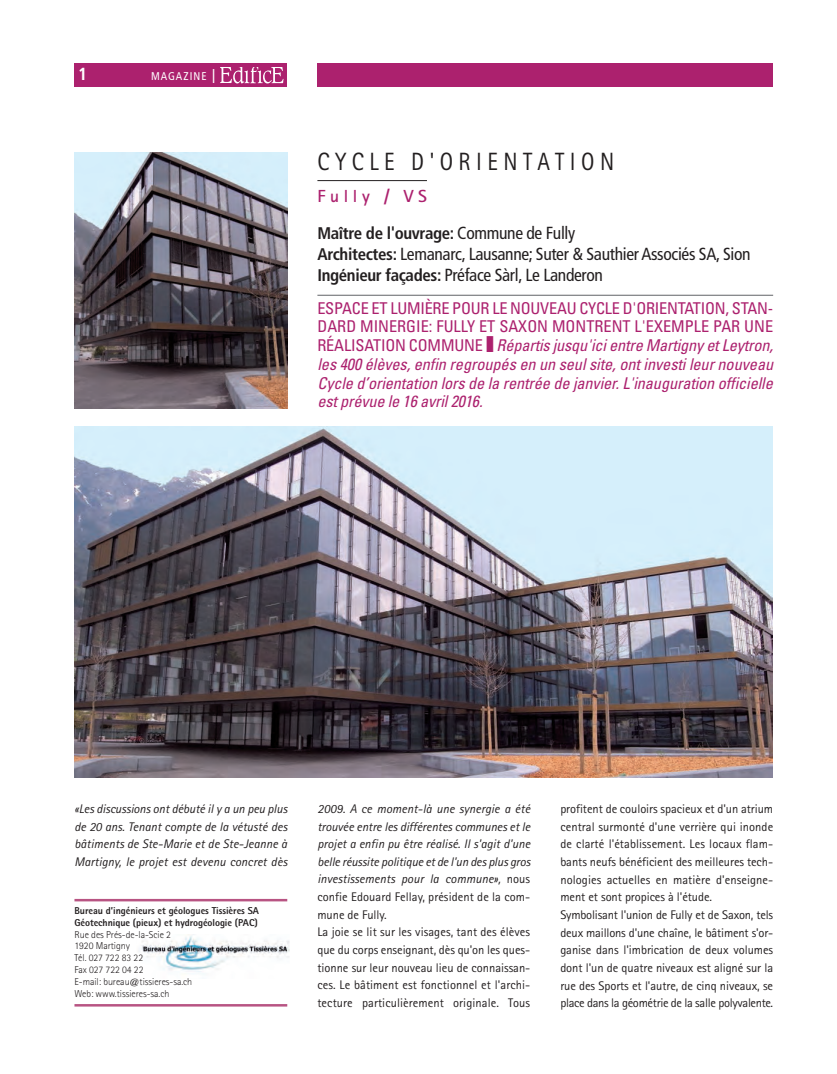
<style>
.page{position:relative;width:837px;height:1074px;background:#fff}
.page>*{position:absolute;margin:0;border:0;box-sizing:border-box;transform-origin:0 0}
.t1{font:25px "Rotis Sans Serif";letter-spacing:.245em;color:#231f20;scale:.9 1}
.t2{font:condensed 17.5px/21px "Frutiger";letter-spacing:-.02em;color:#231f20}
.t3{font:700 17.5px "Rotis Sans Serif";letter-spacing:.265em;color:#ac216e}
.t4{font:700 condensed 17.5px "Frutiger";color:#fff}
.t5{font:700 condensed 16.88px "Frutiger";letter-spacing:-.02em;color:#231f20}
.t6{font:italic condensed 16.25px/18.8px "Univers";letter-spacing:-.005em;color:#ac216e;text-align:justify}
.t7{font:12.5px/17.6px "Rotis Sans Serif";letter-spacing:-.005em;color:#231f20}
.t8{font:italic 12.5px/17.6px "Rotis Sans Serif";letter-spacing:.005em;color:#231f20;text-align:justify}
.t9{font:condensed 11.25px "Frutiger";letter-spacing:.09em;color:#fff}
.t10{font:300 10px/11.9px "Rotis Sans Serif";letter-spacing:-.005em;color:#231f20}
.t11{font:800 10px/11.9px "Rotis Sans Serif";letter-spacing:-.005em;color:#231f20}
.s1{font-weight:300;font-size:20px}
.s2{font-weight:400;font-size:17.5px}
.s3{font-weight:700;font-size:16.88px}
.s4{font-style:normal}
.s5{font-style:italic}
</style>
<div class="page">
<hr style="left:317px;top:180px;width:110px;height:1px;background:#231f20">
<hr style="left:317px;top:295px;width:455px;height:1px;background:#808285">
<img style="left:139px;top:935px;width:151px;height:40px">
<hr style="left:74px;top:899px;width:213px;height:2px;background:#b85483">
<hr style="left:74px;top:1004px;width:213px;height:2px;background:#b85483">
<div style="left:317px;top:64px;width:455px;height:23px;background:#ac216e"></div>
<div style="left:74px;top:64px;width:213px;height:23px;background:#ac216e"></div>
<svg style="left:220px;top:67px;width:63px;height:16px"></svg>
<img style="left:74px;top:426px;width:698px;height:351px">
<img style="left:74px;top:152px;width:213px;height:256px">
<h2 class="t4" style="left:78px;top:67px;width:11px">1</h2>
<p class="t9" style="left:151px;top:72px;width:66px">MAGAZINE <span class="s1">I</span></p>
<h1 class="t1" style="left:317px;top:152px;width:331px">CYCLE D'ORIENTATION</h1>
<h2 class="t3" style="left:317px;top:190px;width:111px">Fully / VS</h2>
<h3 class="t5" style="left:317px;top:227px;width:259px">Maître de l'ouvrage: <span class="s2">Commune de Fully</span></h3>
<h2 class="t2" style="left:317px;top:245px;width:434px"><span class="s3">Architectes:</span> Lemanarc, Lausanne; Suter &amp; Sauthier Associés SA, Sion<br><span class="s3">Ingénieur façades:</span> Préface Sàrl, Le Landeron</h2>
<p class="t6" style="left:317px;top:300px;width:457px"><span class="s4">ESPACE ET LUMIÈRE POUR LE NOUVEAU CYCLE D'ORIENTATION, STAN-DARD MINERGIE: FULLY ET SAXON MONTRENT L'EXEMPLE PAR UNE RÉALISATION COMMUNE</span> Répartis jusqu'ici entre Martigny et Leytron, les 400 élèves, enfin regroupés en un seul site, ont investi leur nouveau Cycle d’orientation lors de la rentrée de janvier. L'inauguration officielle est prévue le 16 avril 2016.</p>
<p class="t8" style="left:74px;top:801px;width:214px">«Les discussions ont débuté il y a un peu plus de 20 ans. Tenant compte de la vétusté des bâtiments de Ste-Marie et de Ste-Jeanne à Martigny, le projet est devenu concret dès</p>
<p class="t7" style="left:317px;top:801px;width:214px"><span class="s5">2009. A ce moment-là une synergie a été trouvée entre les différentes communes et le projet a enfin pu être réalisé. Il s'agit d'une belle réussite politique et de l'un des plus gros investissements pour la commune»,</span> nous confie Edouard Fellay, président de la com&shy;mune de Fully.<br>La joie se lit sur les visages, tant des élèves que du corps enseignant, dès qu'on les ques&shy;tionne sur leur nouveau lieu de connaissan&shy;ces. Le bâtiment est fonctionnel et l'archi&shy;tecture particulièrement originale. Tous</p>
<p class="t7" style="left:560px;top:801px;width:214px">profitent de couloirs spacieux et d'un atrium central surmonté d'une verrière qui inonde de clarté l'établissement. Les locaux flam&shy;bants neufs bénéficient des meilleures tech&shy;nologies actuelles en matière d'enseigne&shy;ment et sont propices à l'étude.<br>Symbolisant l'union de Fully et de Saxon, tels deux maillons d'une chaîne, le bâtiment s'or&shy;ganise dans l'imbrication de deux volumes dont l'un de quatre niveaux est aligné sur la rue des Sports et l'autre, de cinq niveaux, se place dans la géométrie de la salle polyvalente.</p>
<p class="t11" style="left:74px;top:905px;width:186px">Bureau d’ingénieurs et géologues Tissières SA<br>Géotechnique (pieux) et hydrogéologie (PAC)</p>
<p class="t10" style="left:74px;top:929px;width:119px">Rue des Prés-de-la-Scie 2<br>1920 Martigny<br>Tél. 027 722 83 22<br>Fax 027 722 04 22<br>E-mail: bureau@tissieres-sa.ch<br>Web: www.tissieres-sa.ch</p>
</div>
